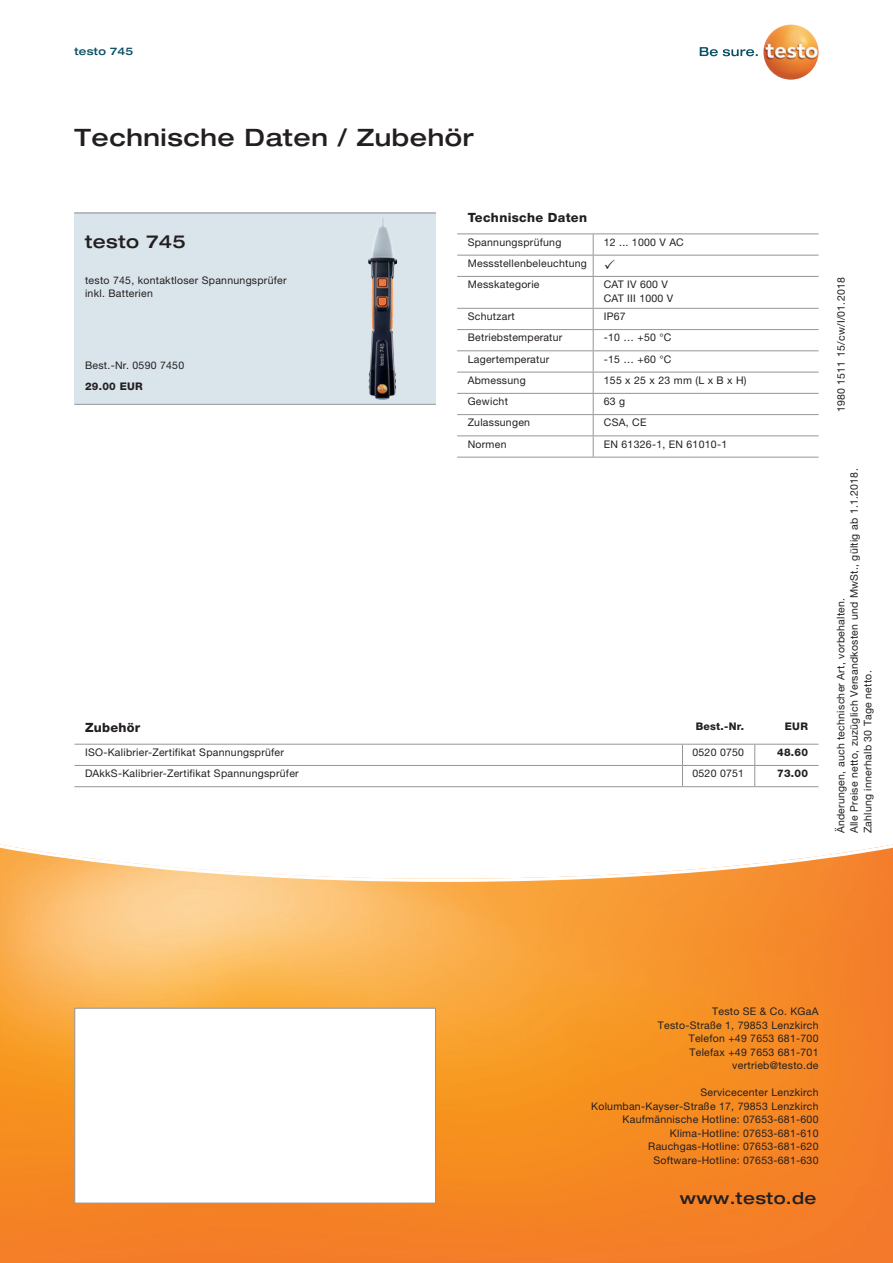
<style>
.page{position:relative;width:893px;height:1263px;background:#fff}
.page>*{position:absolute;margin:0;border:0;box-sizing:border-box;transform-origin:0 0}
.t1{font:500 expanded 24px "Helvetica Neue LTW1 G";letter-spacing:.025em;color:#231f20}
.t2{font:500 expanded 18px "Helvetica Neue LTW1 G";letter-spacing:.025em;color:#231f20}
.t3{font:500 expanded 16.5px "Helvetica Neue LTW1 G";letter-spacing:.025em;color:#231f20}
.t4{font:800 12.75px "Helvetica Neue LTW1 G";letter-spacing:.025em;color:#231f20}
.t5{font:10.5px/13.5px "Helvetica Neue LTW1 G";letter-spacing:.025em;color:#231f20}
.t6{font:800 10.5px/21.3px "Helvetica Neue LTW1 G";letter-spacing:.025em;color:#231f20}
.t7{font:500 expanded 10.5px "Helvetica Neue LTW1 G";letter-spacing:.025em;color:#074f64}
.s1{color:#ee1d23}
</style>
<div class="page">
<svg style="left:0;top:844px;width:893px;height:419px;background:#f79e46"></svg>
<div style="left:74px;top:213px;width:362px;height:191px;background:#d9e5eb"></div>
<img style="left:368px;top:217px;width:30px;height:183px">
<hr style="left:74px;top:213px;width:362px;height:1px;background:#939598">
<hr style="left:74px;top:404px;width:362px;height:1px;background:#939598">
<svg style="left:700px;top:47px;width:58px;height:9px"></svg>
<img style="left:763px;top:24px;width:56px;height:56px;border-radius:28px">
<div style="left:74px;top:1008px;width:362px;height:195px;background:#fff;border:1px solid #939598"></div>
<hr style="left:457px;top:255px;width:136px;height:1px;background:#939598">
<hr style="left:457px;top:276px;width:136px;height:1px;background:#939598">
<hr style="left:457px;top:308px;width:136px;height:1px;background:#939598">
<hr style="left:457px;top:329px;width:136px;height:1px;background:#939598">
<hr style="left:457px;top:350px;width:136px;height:1px;background:#939598">
<hr style="left:457px;top:372px;width:136px;height:1px;background:#939598">
<hr style="left:457px;top:393px;width:136px;height:1px;background:#939598">
<hr style="left:457px;top:414px;width:136px;height:1px;background:#939598">
<hr style="left:457px;top:435px;width:136px;height:1px;background:#939598">
<hr style="left:457px;top:457px;width:136px;height:1px;background:#939598">
<hr style="left:593px;top:255px;width:226px;height:1px;background:#939598">
<hr style="left:593px;top:276px;width:226px;height:1px;background:#939598">
<hr style="left:593px;top:277px;width:1px;height:31px;background:#939598">
<hr style="left:593px;top:308px;width:226px;height:1px;background:#939598">
<hr style="left:593px;top:329px;width:226px;height:1px;background:#939598">
<hr style="left:593px;top:350px;width:226px;height:1px;background:#939598">
<hr style="left:593px;top:372px;width:226px;height:1px;background:#939598">
<hr style="left:593px;top:393px;width:226px;height:1px;background:#939598">
<hr style="left:593px;top:414px;width:226px;height:1px;background:#939598">
<hr style="left:593px;top:435px;width:226px;height:1px;background:#939598">
<svg style="left:593px;top:309px;width:1px;height:148px"></svg>
<hr style="left:593px;top:457px;width:226px;height:1px;background:#939598">
<hr style="left:457px;top:233px;width:136px;height:1px;background:#939598">
<hr style="left:593px;top:233px;width:226px;height:1px;background:#939598">
<svg style="left:593px;top:234px;width:1px;height:42px"></svg>
<hr style="left:74px;top:744px;width:608px;height:1px;background:#939598">
<hr style="left:682px;top:744px;width:73px;height:1px;background:#939598">
<hr style="left:755px;top:744px;width:64px;height:1px;background:#939598">
<hr style="left:74px;top:765px;width:608px;height:1px;background:#939598">
<hr style="left:682px;top:765px;width:73px;height:1px;background:#939598">
<svg style="left:682px;top:744px;width:1px;height:42px"></svg>
<hr style="left:755px;top:765px;width:64px;height:1px;background:#939598">
<svg style="left:754px;top:744px;width:1px;height:42px"></svg>
<hr style="left:74px;top:786px;width:608px;height:1px;background:#939598">
<hr style="left:682px;top:786px;width:73px;height:1px;background:#939598">
<hr style="left:755px;top:786px;width:64px;height:1px;background:#939598">
<p class="t7" style="left:74px;top:44px;width:60px">testo 745</p>
<h1 class="t1" style="left:74px;top:122px;width:401px">Technische Daten / Zubehör</h1>
<h2 class="t2" style="left:85px;top:230px;width:102px">testo 745</h2>
<p class="t5" style="left:85px;top:273px;width:203px">testo 745, kontaktloser Spannungsprüfer inkl. Batterien</p>
<p class="t5" style="left:85px;top:358px;width:101px">Best.-Nr. 0590 7450</p>
<p class="t6" style="left:85px;top:376px;width:59px">29.00 EUR</p>
<p class="t4" style="left:468px;top:210px;width:121px">Technische Daten</p>
<p class="t5" style="left:468px;top:235px;width:95px">Spannungsprüfung</p>
<p class="t5" style="left:604px;top:235px;width:82px">12 ... 1000 V AC</p>
<p class="t5" style="left:468px;top:252px;width:121px;line-height:21.3px">Messstellenbeleuchtung<br>Messkategorie</p>
<p class="t5" style="left:604px;top:278px;width:71px">CAT IV 600 V<br>CAT III 1000 V</p>
<p class="t5" style="left:468px;top:309px;width:49px">Schutzart</p>
<p class="t5" style="left:604px;top:309px;width:23px">IP67</p>
<p class="t5" style="left:468px;top:331px;width:96px">Betriebstemperatur</p>
<p class="t5" style="left:604px;top:331px;width:69px">-10 … +50 °C</p>
<p class="t5" style="left:468px;top:352px;width:83px">Lagertemperatur</p>
<p class="t5" style="left:604px;top:352px;width:69px">-15 … +60 °C</p>
<p class="t5" style="left:468px;top:373px;width:59px">Abmessung</p>
<p class="t5" style="left:604px;top:373px;width:144px">155 x 25 x 23 mm (L x B x H)</p>
<p class="t5" style="left:468px;top:395px;width:42px">Gewicht</p>
<p class="t5" style="left:604px;top:395px;width:23px">63 g</p>
<p class="t5" style="left:468px;top:416px;width:64px">Zulassungen</p>
<p class="t5" style="left:604px;top:416px;width:44px">CSA, CE</p>
<p class="t5" style="left:468px;top:437px;width:40px">Normen</p>
<p class="t5" style="left:604px;top:437px;width:125px">EN 61326-1, EN 61010-1</p>
<p class="t4" style="left:85px;top:720px;width:57px">Zubehör</p>
<p class="t6" style="left:696px;top:716px;width:50px">Best.-Nr.</p>
<p class="t5" style="left:85px;top:745px;width:200px">ISO-Kalibrier-Zertifikat Spannungsprüfer</p>
<p class="t5" style="left:692px;top:745px;width:53px">0520 0750</p>
<p class="t5" style="left:85px;top:767px;width:215px">DAkkS-Kalibrier-Zertifikat Spannungsprüfer</p>
<p class="t5" style="left:692px;top:767px;width:53px">0520 0751</p>
<p class="t6" style="left:785px;top:716px;width:25px">EUR</p>
<p class="t6" style="left:777px;top:742px;width:32px">48.60<br>73.00</p>
<p class="t5" style="left:834px;top:385px;width:111px;rotate:-90deg"><span class="s1">XXX</span>3 15/cw/I/01.2018</p>
<p class="t5" style="left:834px;top:412px;width:137px;rotate:-90deg">1980 1511 15/cw/I/01.2018</p>
<p class="t5" style="left:834px;top:367px;width:76px;rotate:-90deg">4/cw I/01.2018</p>
<p class="t5" style="left:847px;top:833px;width:366px;rotate:-90deg">Alle Preise netto, zuzüglich Versandkosten und MwSt., gültig ab 1.1.2018.<br>Zahlung innerhalb 30 Tage netto.</p>
<p class="t5" style="left:834px;top:833px;width:237px;rotate:-90deg">Änderungen, auch technischer Art, vorbehalten.</p>
<p class="t5" style="left:658px;top:1005px;width:162px;text-align:right">Testo SE &amp; Co. KGaA<br>Testo-Straße 1, 79853 Lenzkirch<br>Telefon +49 7653 681-700<br>Telefax +49 7653 681-701 vertrieb@testo.de</p>
<p class="t5" style="left:591px;top:1086px;width:229px;text-align:right">Servicecenter Lenzkirch Kolumban-Kayser-Straße 17, 79853 Lenzkirch Kaufmännische Hotline: 07653-681-600<br>Klima-Hotline: 07653-681-610<br>Rauchgas-Hotline: 07653-681-620<br>Software-Hotline: 07653-681-630</p>
<h3 class="t3" style="left:680px;top:1187px;width:138px">www.testo.de</h3>
</div>
